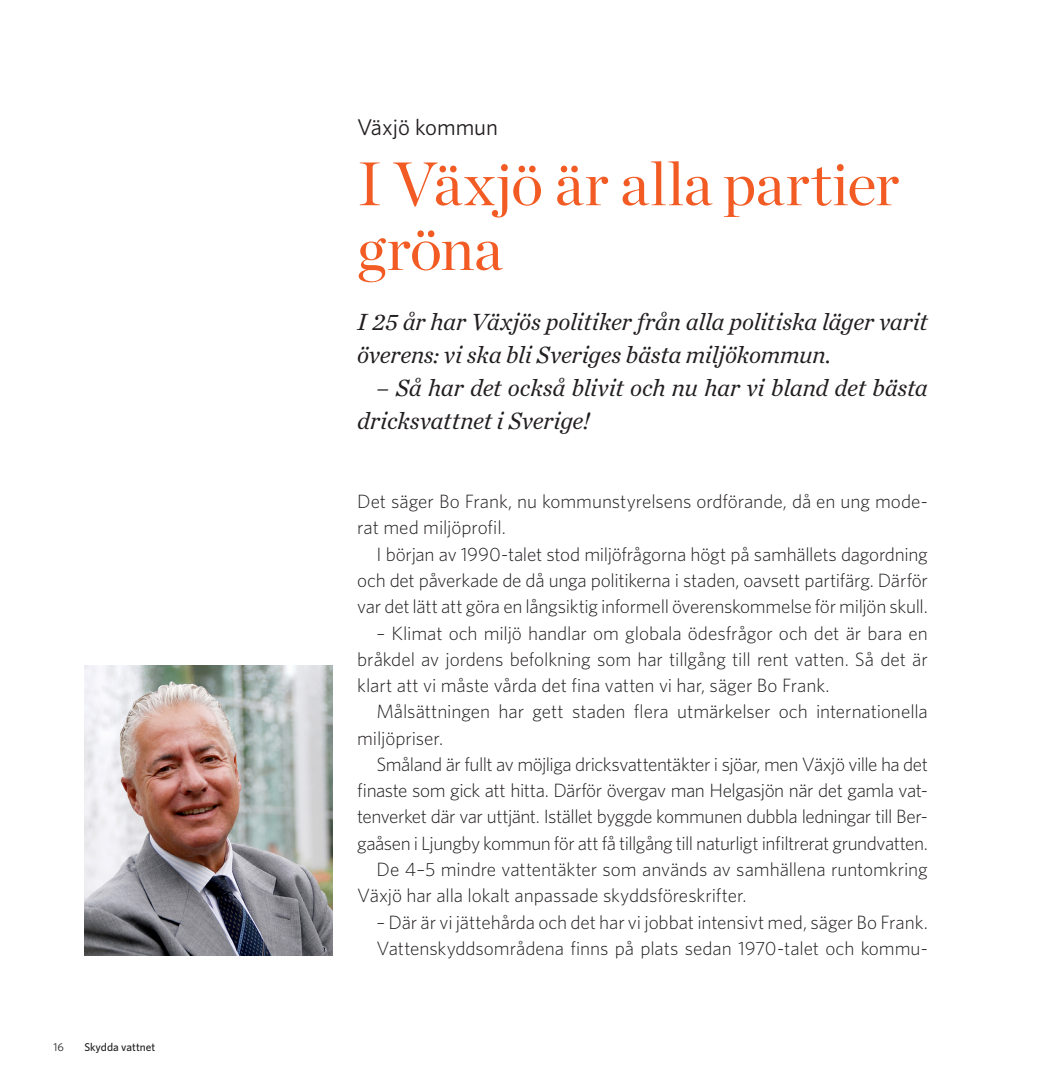
<style>
.page{position:relative;width:1042px;height:1092px;background:#fff}
.page>*{position:absolute;margin:0;border:0;box-sizing:border-box;transform-origin:0 0}
.t1{font:61.25px/64.8px "Chronicle Display";letter-spacing:-.005em;color:#f25b23}
.t2{font:italic 24.5px/33.2px "Chronicle Text G1";letter-spacing:-.01em;color:#231f20}
.t3{font:22.75px "Whitney";color:#231f20}
.t4{font:300 19.25px/26.2px "Whitney";letter-spacing:-.01em;color:#231f20}
.t5{font:300 19.25px "Whitney";letter-spacing:-.03em;color:#231f20}
.t6{font:500 11.38px "Whitney";color:#231f20}
.t7{font:11.38px "Whitney";color:#231f20}
</style>
<div class="page">
<img style="left:84px;top:665px;width:248px;height:290px">
<p class="t7" style="left:53px;top:1039px;width:12px">16</p>
<p class="t6" style="left:84px;top:1039px;width:73px">Skydda vattnet</p>
<p class="t3" style="left:357px;top:112px;width:142px">Växjö kommun</p>
<h1 class="t1" style="left:357px;top:147px;width:543px">I Växjö är alla partier gröna</h1>
<p class="t2" style="left:357px;top:303px;width:572px">I 25 år har Växjös politiker från alla politiska läger varit överens: vi ska bli Sveriges bästa miljökommun.</p>
<p class="t2" style="left:357px;top:370px;width:572px;text-indent:19px">– Så har det också blivit och nu har vi bland det bästa dricksvattnet i Sverige!</p>
<p class="t4" style="left:357px;top:487px;width:572px">Det säger Bo Frank, nu kommunstyrelsens ordförande, då en ung mode&shy;rat med miljöprofil.</p>
<p class="t4" style="left:357px;top:540px;width:572px;text-align:justify;text-indent:19px">I början av 1990-talet stod miljöfrågorna högt på samhällets dagordning och det påverkade de då unga politikerna i staden, oavsett partifärg. Därför var det lätt att göra en långsiktig informell överenskommelse för miljön skull.</p>
<p class="t4" style="left:357px;top:619px;width:572px;text-align:justify;text-indent:19px">– Klimat och miljö handlar om globala ödesfrågor och det är bara en bråkdel av jordens befolkning som har tillgång till rent vatten. Så det är klart att vi måste vårda det fina vatten vi har, säger Bo Frank.</p>
<p class="t4" style="left:357px;top:697px;width:572px;text-indent:19px">Målsättningen har gett staden flera utmärkelser och internationella miljöpriser.</p>
<p class="t5" style="left:376px;top:751px;width:553px">Småland är fullt av möjliga dricksvattentäkter i sjöar, men Växjö ville ha det</p>
<p class="t4" style="left:357px;top:776px;width:572px">finaste som gick att hitta. Därför övergav man Helgasjön när det gamla vat-</p>
<p class="t4" style="left:357px;top:803px;width:572px">tenverket där var uttjänt. Istället byggde kommunen dubbla ledningar till Ber-</p>
<p class="t4" style="left:357px;top:829px;width:572px">gaåsen i Ljungby kommun för att få tillgång till naturligt infiltrerat grundvatten.</p>
<p class="t4" style="left:376px;top:855px;width:553px">De 4–5 mindre vattentäkter som används av samhällena runtomkring</p>
<p class="t4" style="left:357px;top:881px;width:391px">Växjö har alla lokalt anpassade skyddsföreskrifter.</p>
<p class="t4" style="left:376px;top:908px;width:553px">– Där är vi jättehårda och det har vi jobbat intensivt med, säger Bo Frank.<br>Vattenskyddsområdena finns på plats sedan 1970-talet och kommu-</p>
</div>
